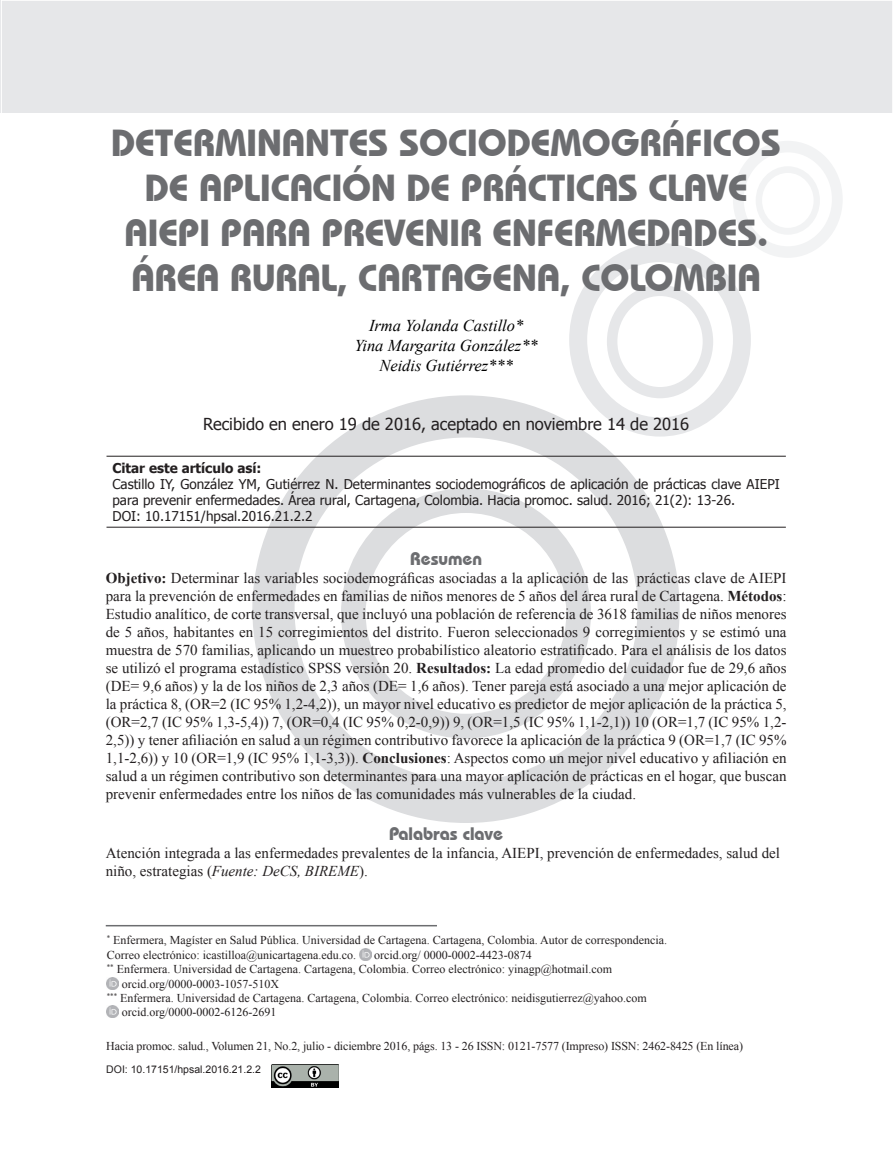
<style>
.page{position:relative;width:893px;height:1149px;background:#fff}
.page>*{position:absolute;margin:0;border:0;box-sizing:border-box;transform-origin:0 0}
.t1{font:700 37.5px/45px "Bauhaus IT Cby BT";color:#6c6d70;text-align:center}
.t2{font:700 18px "Bauhaus IT Cby BT";color:#6c6d70}
.t3{font:italic 16.5px/19.8px "Times New Roman";color:#000;text-align:center}
.t4{font:16.5px "Tahoma";color:#231f20}
.t5{font:15px/18px "Times New Roman";color:#231f20;text-align:justify}
.t6{font:13.5px/16.2px "Tahoma";color:#231f20}
.t7{font:700 13.5px "Tahoma";color:#231f20}
.t8{font:12px/14.4px "Times New Roman";color:#231f20}
.t9{font:10.5px "Arial";color:#231f20}
.s1{font-weight:700}
.s2{font-style:italic}
</style>
<div class="page">
<div style="left:0;top:0;width:893px;height:113px;background:#e6e7e9"></div>
<div style="left:569px;top:243px;width:182px;height:193px;background:#e6e7e9;border-radius:50%"></div>
<div style="left:587px;top:262px;width:146px;height:155px;background:#fff;border-radius:50%"></div>
<div style="left:607px;top:285px;width:106px;height:113px;background:#e6e7e9;border-radius:50%"></div>
<div style="left:617px;top:296px;width:86px;height:91px;background:#fff;border-radius:50%"></div>
<div style="left:252px;top:395px;width:428px;height:427px;background:#dcdddf;border-radius:50%"></div>
<div style="left:295px;top:437px;width:342px;height:343px;background:#fff;border-radius:50%"></div>
<div style="left:341px;top:488px;width:250px;height:250px;background:#dcdddf;border-radius:50%"></div>
<div style="left:366px;top:513px;width:200px;height:200px;background:#fff;border-radius:50%"></div>
<div style="left:733px;top:141px;width:110px;height:117px;background:#f2f3f4;border-radius:50%"></div>
<div style="left:744px;top:152px;width:88px;height:94px;background:#fff;border-radius:50%"></div>
<div style="left:756px;top:166px;width:64px;height:69px;background:#f2f3f4;border-radius:50%"></div>
<div style="left:762px;top:173px;width:52px;height:55px;background:#fff;border-radius:50%"></div>
<hr style="left:107px;top:455px;width:679px;height:1px;background:#231f20">
<hr style="left:107px;top:526px;width:679px;height:1px;background:#231f20">
<svg style="left:359px;top:948px;width:12px;height:11px"></svg>
<svg style="left:107px;top:977px;width:12px;height:11px"></svg>
<svg style="left:107px;top:1005px;width:12px;height:12px"></svg>
<hr style="left:106px;top:924px;width:331px;height:2px;background:#6c6d70">
<img style="left:272px;top:1064px;width:67px;height:23px">
<h1 class="t1" style="left:111px;top:120px;width:671px">DETERMINANTES SOCIODEMOGRÁFICOS DE APLICACIÓN DE PRÁCTICAS CLAVE AIEPI PARA PREVENIR ENFERMEDADES.<br>ÁREA RURAL, CARTAGENA, COLOMBIA</h1>
<p class="t3" style="left:354px;top:315px;width:185px">Irma Yolanda Castillo*<br>Yina Margarita González**<br>Neidis Gutiérrez***</p>
<p class="t4" style="left:203px;top:413px;width:488px">Recibido en enero 19 de 2016, aceptado en noviembre 14 de 2016</p>
<p class="t7" style="left:113px;top:458px;width:150px">Citar este artículo así:</p>
<p class="t6" style="left:113px;top:475px;width:669px">Castillo IY, González YM, Gutiérrez N. Determinantes sociodemográficos de aplicación de prácticas clave AIEPI para prevenir enfermedades. Área rural, Cartagena, Colombia. Hacia promoc. salud. 2016; 21(2): 13-26.<br>DOI: 10.17151/hpsal.2016.21.2.2</p>
<p class="t2" style="left:410px;top:547px;width:73px">Resumen</p>
<p class="t5" style="left:106px;top:568px;width:682px"><span class="s1">Objetivo:</span> Determinar las variables sociodemográficas asociadas a la aplicación de las prácticas clave de AIEPI para la prevención de enfermedades en familias de niños menores de 5 años del área rural de Cartagena. <span class="s1">Métodos</span>:<br>Estudio analítico, de corte transversal, que incluyó una población de referencia de 3618 familias de niños menores de 5 años, habitantes en 15 corregimientos del distrito. Fueron seleccionados 9 corregimientos y se estimó una muestra de 570 familias, aplicando un muestreo probabilístico aleatorio estratificado. Para el análisis de los datos se utilizó el programa estadístico SPSS versión 20. <span class="s1">Resultados:</span> La edad promedio del cuidador fue de 29,6 años (DE= 9,6 años) y la de los niños de 2,3 años (DE= 1,6 años). Tener pareja está asociado a una mejor aplicación de la práctica 8, (OR=2 (IC 95% 1,2-4,2)), un mayor nivel educativo es predictor de mejor aplicación de la práctica 5, (OR=2,7 (IC 95% 1,3-5,4)) 7, (OR=0,4 (IC 95% 0,2-0,9)) 9, (OR=1,5 (IC 95% 1,1-2,1)) 10 (OR=1,7 (IC 95% 1,2- 2,5)) y tener afiliación en salud a un régimen contributivo favorece la aplicación de la práctica 9 (OR=1,7 (IC 95% 1,1-2,6)) y 10 (OR=1,9 (IC 95% 1,1-3,3)). <span class="s1">Conclusiones</span>: Aspectos como un mejor nivel educativo y afiliación en salud a un régimen contributivo son determinantes para una mayor aplicación de prácticas en el hogar, que buscan prevenir enfermedades entre los niños de las comunidades más vulnerables de la ciudad.</p>
<p class="t2" style="left:389px;top:822px;width:116px">Palabras clave</p>
<p class="t5" style="left:106px;top:843px;width:676px">Atención integrada a las enfermedades prevalentes de la infancia, AIEPI, prevención de enfermedades, salud del niño, estrategias (<span class="s2">Fuente: DeCS, BIREME</span>).</p>
<p class="t8" style="left:107px;top:932px;width:562px"><sup>*</sup> Enfermera, Magíster en Salud Pública. Universidad de Cartagena. Cartagena, Colombia. Autor de correspondencia.<br>Correo electrónico: icastilloa@unicartagena.edu.co.</p>
<p class="t8" style="left:374px;top:946px;width:159px">orcid.org/ 0000-0002-4423-0874</p>
<p class="t8" style="left:107px;top:961px;width:507px"><sup>**</sup> Enfermera. Universidad de Cartagena. Cartagena, Colombia. Correo electrónico: yinagp@hotmail.com</p>
<p class="t8" style="left:122px;top:975px;width:159px">orcid.org/0000-0003-1057-510X</p>
<p class="t8" style="left:107px;top:990px;width:541px"><sup>***</sup> Enfermera. Universidad de Cartagena. Cartagena, Colombia. Correo electrónico: neidisgutierrez@yahoo.com</p>
<p class="t8" style="left:122px;top:1004px;width:156px">orcid.org/0000-0002-6126-2691</p>
<p class="t8" style="left:106px;top:1038px;width:638px">Hacia promoc. salud., Volumen 21, No.2, julio - diciembre 2016, págs. 13 - 26 ISSN: 0121-7577 (Impreso) ISSN: 2462-8425 (En línea)</p>
<p class="t9" style="left:106px;top:1061px;width:156px">DOI: 10.17151/hpsal.2016.21.2.2</p>
</div>
